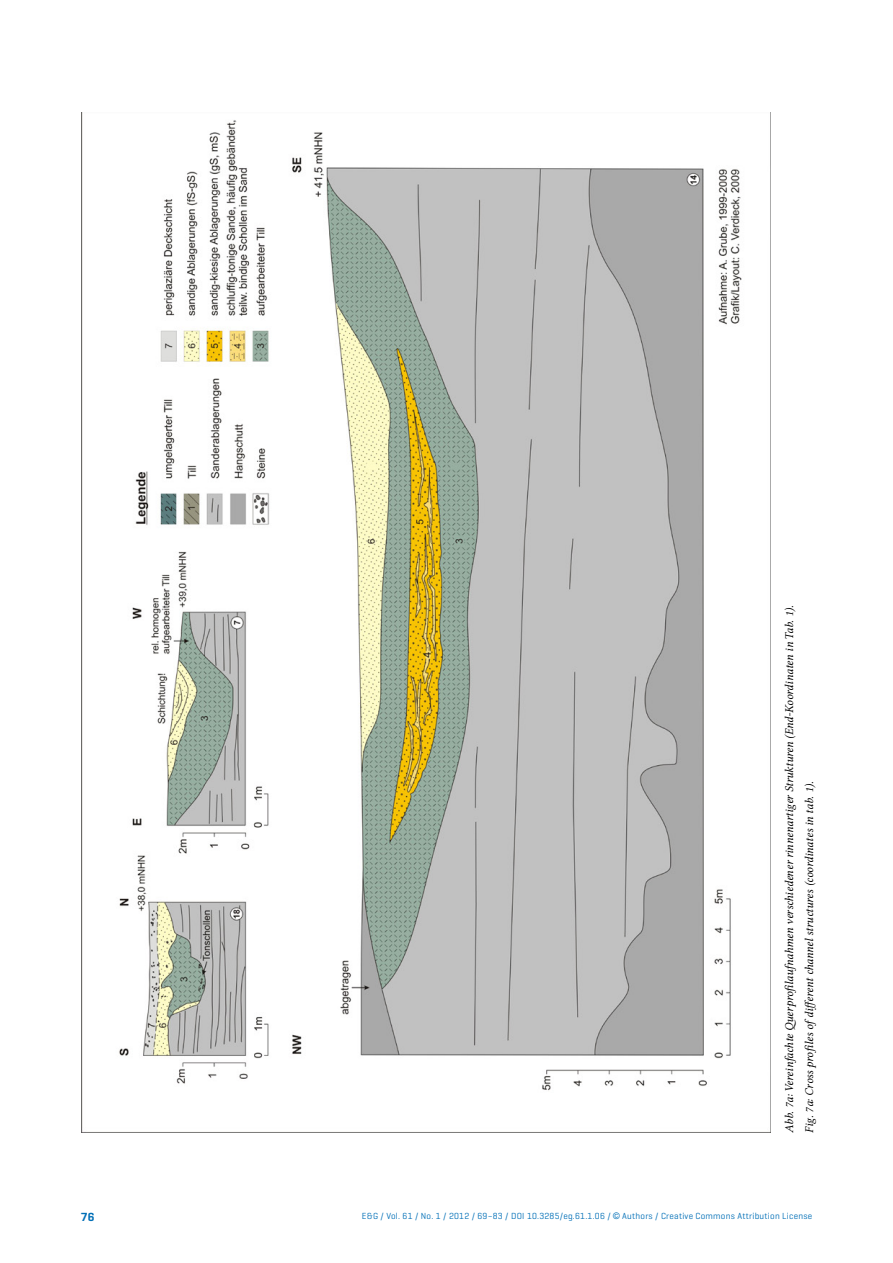
<style>
.page{position:relative;width:893px;height:1263px;background:#fff}
.page>*{position:absolute;margin:0;border:0;box-sizing:border-box;transform-origin:0 0}
.t1{font:12px/19.8px "Lin Libertine OI";letter-spacing:-.005em;color:#000}
.t2{font:600 12px "Geogrotesque";color:#006fb7}
.t3{font:9px "Geogrotesque";letter-spacing:.025em;color:#006fb7}
.s1{font-family:"Arial"}
</style>
<div class="page">
<img style="left:82px;top:112px;width:689px;height:1021px">
<p class="t1" style="left:780px;top:1133px;width:529px;rotate:-90deg">Abb. 7a: Vereinfachte Querprofilaufnahmen verschiedener rinnenartiger Strukturen (End-Koordinaten in Tab. 1).<br>Fig. 7a: Cross profiles ofdifferent channel structures (coordinates in tab. 1).</p>
<p class="t2" style="left:81px;top:1209px;width:15px">76</p>
<p class="t3" style="left:362px;top:1210px;width:452px">E&amp;G / Vol. 61 / No. 1 / 2012 / 69–83 / DOI 10.3285/eg.61.1.06 / <span class="s1">©</span> Authors / Creative Commons Attribution License</p>
</div>
